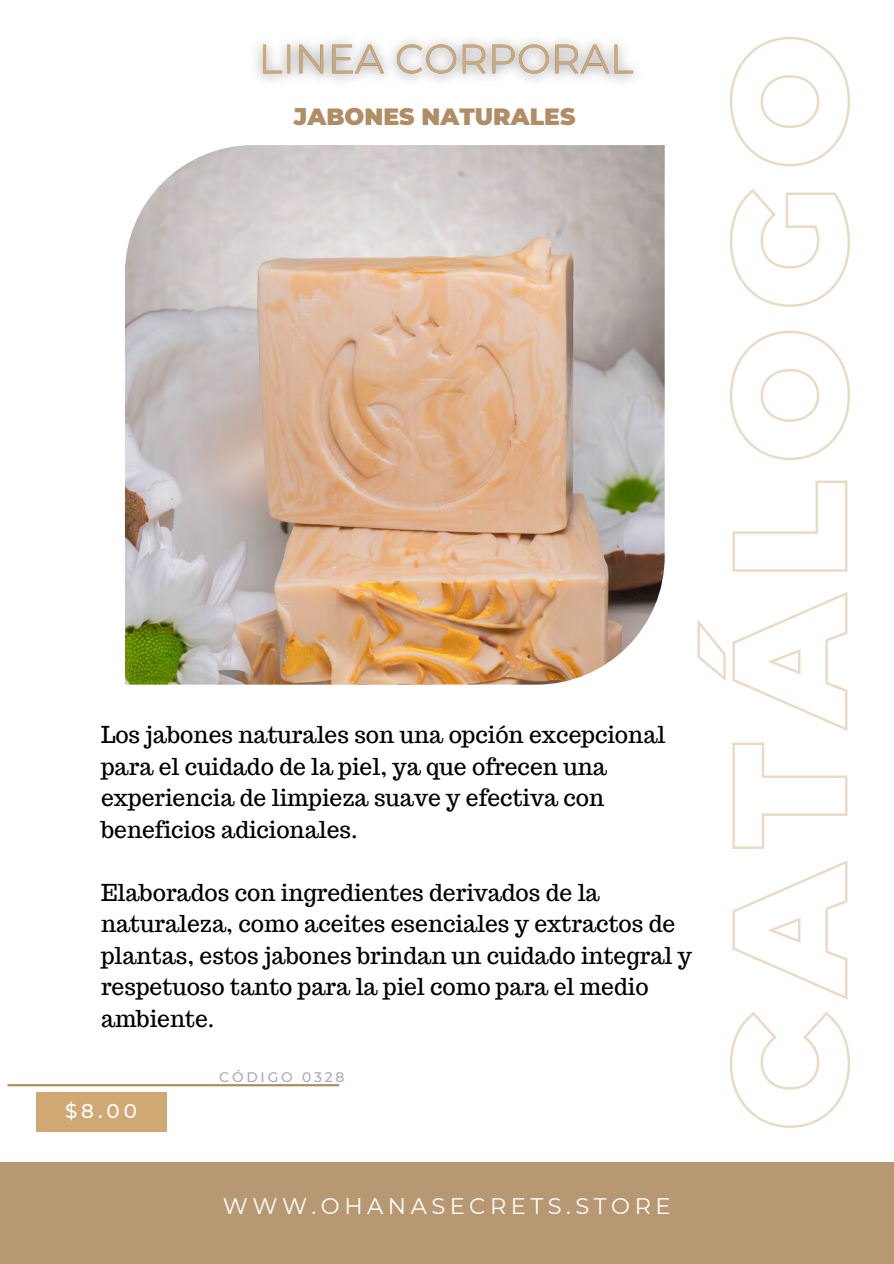
<style>
.page{position:relative;width:894px;height:1264px;background:#fff}
.page>*{position:absolute;margin:0;border:0;box-sizing:border-box;transform-origin:0 0}
.t1{font:900 23.55px "Montserrat";color:#b08d64}
.t2{font:22.8px/31.5px "Trocchi";color:#000}
.t3{font:22.5px "Montserrat";letter-spacing:.2em;color:#fff}
.t4{font:500 19.8px "Montserrat";color:#fff}
.t5{font:500 13.8px "Montserrat";letter-spacing:.2em;color:#a9a9af}
</style>
<div class="page">
<div style="left:0;top:1162px;width:893px;height:101px;background:#b89873"></div>
<img style="left:125px;top:145px;width:539px;height:539px">
<hr style="left:8px;top:1084px;width:331px;height:2px;background:#b08d64">
<div style="left:36px;top:1091px;width:130px;height:40px;background:#cfa874"></div>
<svg style="left:697px;top:37px;width:153px;height:1091px"></svg>
<img style="left:256px;top:40px;width:379px;height:41px">
<h5 class="t1" style="left:294px;top:103px;width:283px">JABONES NATURALES</h5>
<p class="t2" style="left:101px;top:719px;width:565px">Los jabones naturales son una opción excepcional para el cuidado de la piel, ya que ofrecen una experiencia de limpieza suave y efectiva con beneficios adicionales.</p>
<h6 class="t2" style="left:101px;top:876px;width:592px">Elaborados con ingredientes derivados de la naturaleza, como aceites esenciales y extractos de plantas, estos jabones brindan un cuidado integral y respetuoso tanto para la piel como para el medio ambiente.</h6>
<p class="t4" style="left:65px;top:1098px;width:73px">$8.00</p>
<h3 class="t5" style="left:219px;top:1068px;width:127px">CÓDIGO 0328</h3>
<h5 class="t3" style="left:223px;top:1192px;width:449px">WWW.OHANASECRETS.STORE</h5>
</div>
